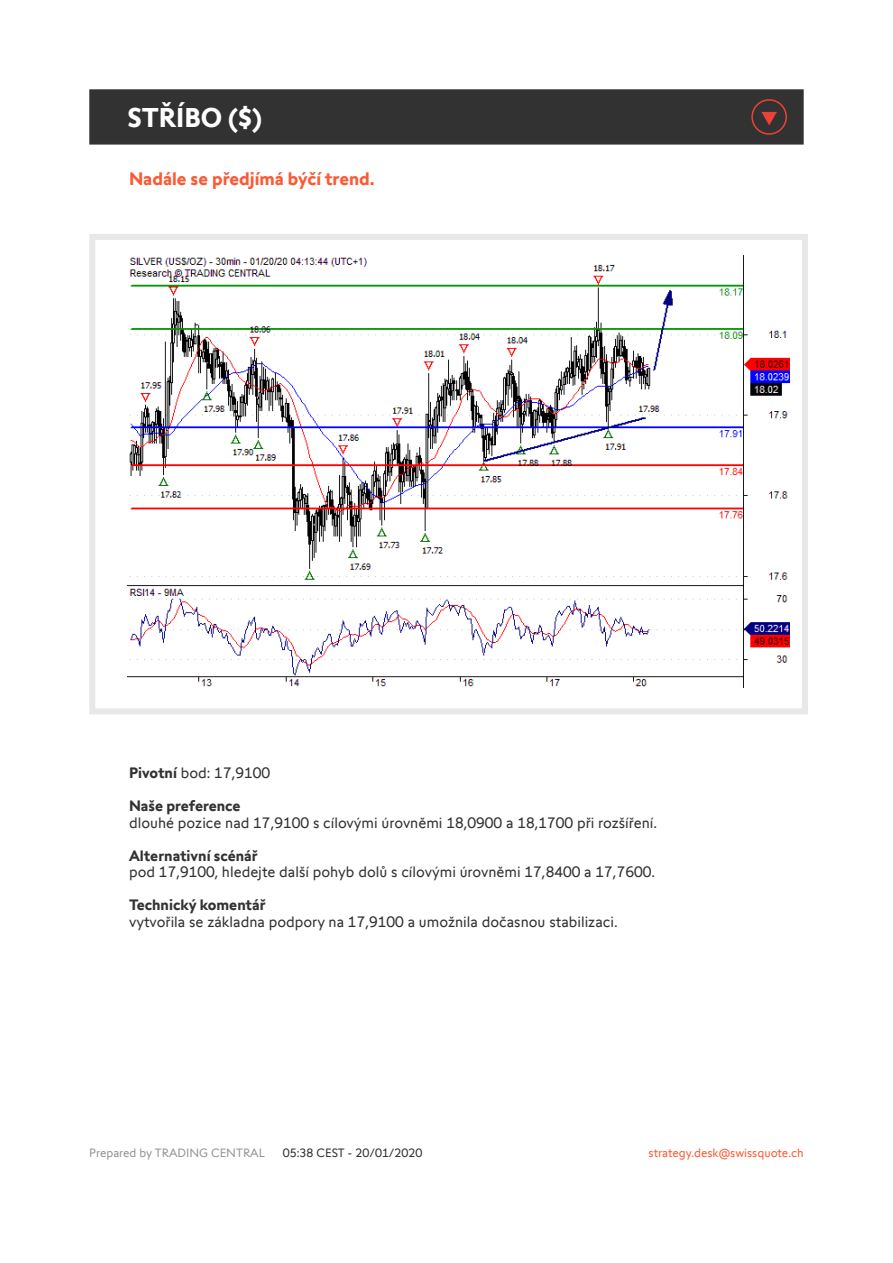
<style>
.page{position:relative;width:893px;height:1263px;background:#fff}
.page>*{position:absolute;margin:0;border:0;box-sizing:border-box;transform-origin:0 0}
.t1{font:700 27px "Swissquote CT";color:#fff}
.t2{font:700 18px "Swissquote CT";color:#fa5b35}
.t3{font:15px "Swissquote CT";color:#323232}
.t4{font:700 15px "Swissquote CT";color:#323232}
.t5{font:12px "Swissquote CT";color:#fa5b35}
.t6{font:12px "Swissquote CT";color:#939598}
.t7{font:12px "Swissquote CT";color:#323232}
.s1{font-weight:700}
</style>
<div class="page">
<div style="left:89px;top:234px;width:719px;height:480px;border:6px solid #e9e8e7"></div>
<div style="left:89px;top:89px;width:715px;height:56px;background:#323232;border:2px solid #323232"></div>
<img style="left:128px;top:255px;width:661px;height:432px">
<svg style="left:751px;top:99px;width:36px;height:36px"></svg>
<h1 class="t1" style="left:128px;top:101px;width:136px">STŘÍBO ($)</h1>
<p class="t2" style="left:129px;top:168px;width:247px">Nadále se předjímá býčí trend.</p>
<p class="t3" style="left:129px;top:764px;width:143px"><span class="s1">Pivotní</span> bod: 17,9100</p>
<p class="t4" style="left:129px;top:797px;width:113px">Naše preference</p>
<p class="t3" style="left:129px;top:814px;width:530px">dlouhé pozice nad 17,9100 s cílovými úrovněmi 18,0900 a 18,1700 při rozšíření.</p>
<p class="t4" style="left:129px;top:846px;width:130px">Alternativní scénář</p>
<p class="t3" style="left:129px;top:863px;width:528px">pod 17,9100, hledejte další pohyb dolů s cílovými úrovněmi 17,8400 a 17,7600.</p>
<p class="t4" style="left:129px;top:896px;width:138px">Technický komentář</p>
<p class="t3" style="left:129px;top:913px;width:490px">vytvořila se základna podpory na 17,9100 a umožnila dočasnou stabilizaci.</p>
<p class="t6" style="left:89px;top:1145px;width:177px">Prepared by TRADING CENTRAL</p>
<p class="t7" style="left:283px;top:1145px;width:141px">05:38 CEST - 20/01/2020</p>
<p class="t5" style="left:649px;top:1145px;width:157px">strategy.desk@swissquote.ch</p>
</div>
